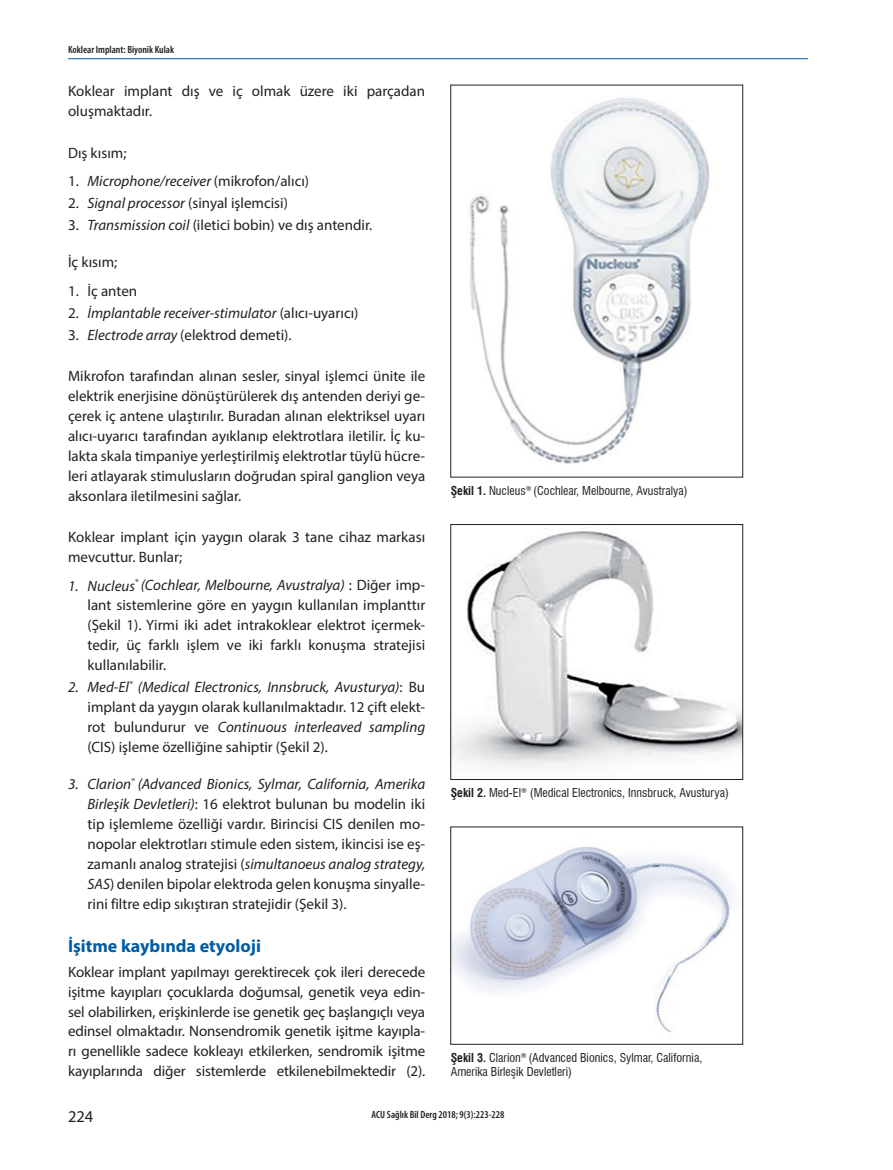
<style>
.page{position:relative;width:893px;height:1170px;background:#fff}
.page>*{position:absolute;margin:0;border:0;box-sizing:border-box;transform-origin:0 0}
.t1{font:700 18px "Myriad Pro";color:#015ca3}
.t2{font:16.5px "Myriad Pro";color:#231f20}
.t3{font:15px/20px "Myriad Pro";color:#231f20;text-align:justify}
.t4{font:italic 15px "Myriad Pro";color:#231f20}
.t5{font:condensed 12px/14.4px "Swiss 721 BT";color:#231f20}
.t6{font:600 condensed 10.5px "Myriad Pro";color:#231f20}
.s1{font-style:normal}
.s2{font-style:italic}
.s3{font-weight:700}
</style>
<div class="page">
<hr style="left:68px;top:58px;width:740px;height:1px;background:#015ca3">
<img style="left:469px;top:98px;width:241px;height:366px">
<img style="left:453px;top:531px;width:288px;height:239px">
<div style="left:451px;top:524px;width:292px;height:255px;border:1px solid #231f20"></div>
<img style="left:453px;top:847px;width:280px;height:185px">
<p class="t6" style="left:68px;top:44px;width:108px">Koklear Implant: Biyonik Kulak</p>
<p class="t3" style="left:68px;top:81px;width:359px">Koklear implant dış ve iç olmak üzere iki parçadan oluşmaktadır.</p>
<p class="t3" style="left:68px;top:142px;width:60px">Dış kısım;</p>
<p class="t4" style="left:68px;top:172px;width:243px"><span class="s1">1.</span> Microphone/receiver <span class="s1">(mikrofon/alıcı)</span></p>
<p class="t3" style="left:68px;top:193px;width:221px">2. <span class="s2">Signal processor</span> (sinyal işlemcisi)</p>
<p class="t3" style="left:68px;top:215px;width:306px">3. <span class="s2">Transmission coil</span> (iletici bobin) ve dış antendir.</p>
<p class="t3" style="left:68px;top:252px;width:51px">İç kısım;</p>
<p class="t3" style="left:68px;top:280px;width:71px">1. İç anten</p>
<p class="t4" style="left:68px;top:303px;width:292px"><span class="s1">2.</span> İmplantable receiver-stimulator <span class="s1">(alıcı-uyarıcı)</span></p>
<p class="t3" style="left:68px;top:324px;width:225px">3. <span class="s2">Electrode array</span> (elektrod demeti).</p>
<p class="t3" style="left:68px;top:366px;width:359px">Mikrofon tarafından alınan sesler, sinyal işlemci ünite ile elektrik enerjisine dönüştürülerek dış antenden deriyi ge&shy;çerek iç antene ulaştırılır. Buradan alınan elektriksel uyarı alıcı-uyarıcı tarafından ayıklanıp elektrotlara iletilir. İç ku&shy;lakta skala timpaniye yerleştirilmiş elektrotlar tüylü hücre&shy;leri atlayarak stimulusların doğrudan spiral ganglion veya aksonlara iletilmesini sağlar.</p>
<p class="t3" style="left:68px;top:527px;width:359px">Koklear implant için yaygın olarak 3 tane cihaz markası mevcuttur. Bunlar;</p>
<p class="t3" style="left:88px;top:575px;width:339px;text-indent:-19px"><span class="s2">1. Nucleus</span><sup>®</sup> <span class="s2">(Cochlear, Melbourne, Avustralya)</span> : Diğer imp&shy;lant sistemlerine göre en yaygın kullanılan implanttır (Şekil 1). Yirmi iki adet intrakoklear elektrot içermek&shy;tedir, üç farklı işlem ve iki farklı konuşma stratejisi kullanılabilir.</p>
<p class="t3" style="left:88px;top:677px;width:339px;text-indent:-20px"><span class="s2">2. Med-El</span><sup>®</sup> <span class="s2">(Medical Electronics, Innsbruck, Avusturya)</span>: Bu implant da yaygın olarak kullanılmaktadır. 12 çift elekt&shy;rot bulundurur ve <span class="s2">Continuous interleaved sampling </span>(CIS) işleme özelliğine sahiptir (Şekil 2).</p>
<p class="t3" style="left:88px;top:774px;width:339px;text-indent:-20px"><span class="s2">3. Clarion</span><sup>®</sup> <span class="s2">(Advanced Bionics, Sylmar, California, Amerika Birleşik Devletleri)</span>: 16 elektrot bulunan bu modelin iki tip işlemleme özelliği vardır. Birincisi CIS denilen mo&shy;nopolar elektrotları stimule eden sistem, ikincisi ise eş&shy;zamanlı analog stratejisi (<span class="s2">simultanoeus analog strategy, SAS</span>) denilen bipolar elektroda gelen konuşma sinyalle&shy;rini filtre edip sıkıştıran stratejidir (Şekil 3).</p>
<p class="t1" style="left:68px;top:934px;width:194px">İşitme kaybında etyoloji</p>
<p class="t3" style="left:68px;top:961px;width:359px">Koklear implant yapılmayı gerektirecek çok ileri derecede işitme kayıpları çocuklarda doğumsal, genetik veya edin&shy;sel olabilirken, erişkinlerde ise genetik geç başlangıçlı veya edinsel olmaktadır. Nonsendromik genetik işitme kayıpla&shy;rı genellikle sadece kokleayı etkilerken, sendromik işitme kayıplarında diğer sistemlerde etkilenebilmektedir (2).</p>
<p class="t5" style="left:451px;top:483px;width:238px"><span class="s3">Şekil 1.</span> Nucleus<sup>®</sup> (Cochlear, Melbourne, Avustralya)</p>
<p class="t5" style="left:451px;top:785px;width:280px"><span class="s3">Şekil 2.</span> Med-El<sup>®</sup> (Medical Electronics, Innsbruck, Avusturya)</p>
<p class="t5" style="left:451px;top:1050px;width:253px"><span class="s3">Şekil 3.</span> Clarion<sup>®</sup> (Advanced Bionics, Sylmar, California,<br>Amerika Birleşik Devletleri)</p>
<p class="t2" style="left:68px;top:1106px;width:27px">224</p>
<p class="t6" style="left:372px;top:1108px;width:134px">ACU Sağlık Bil Derg 2018; 9(3):223-228</p>
</div>
